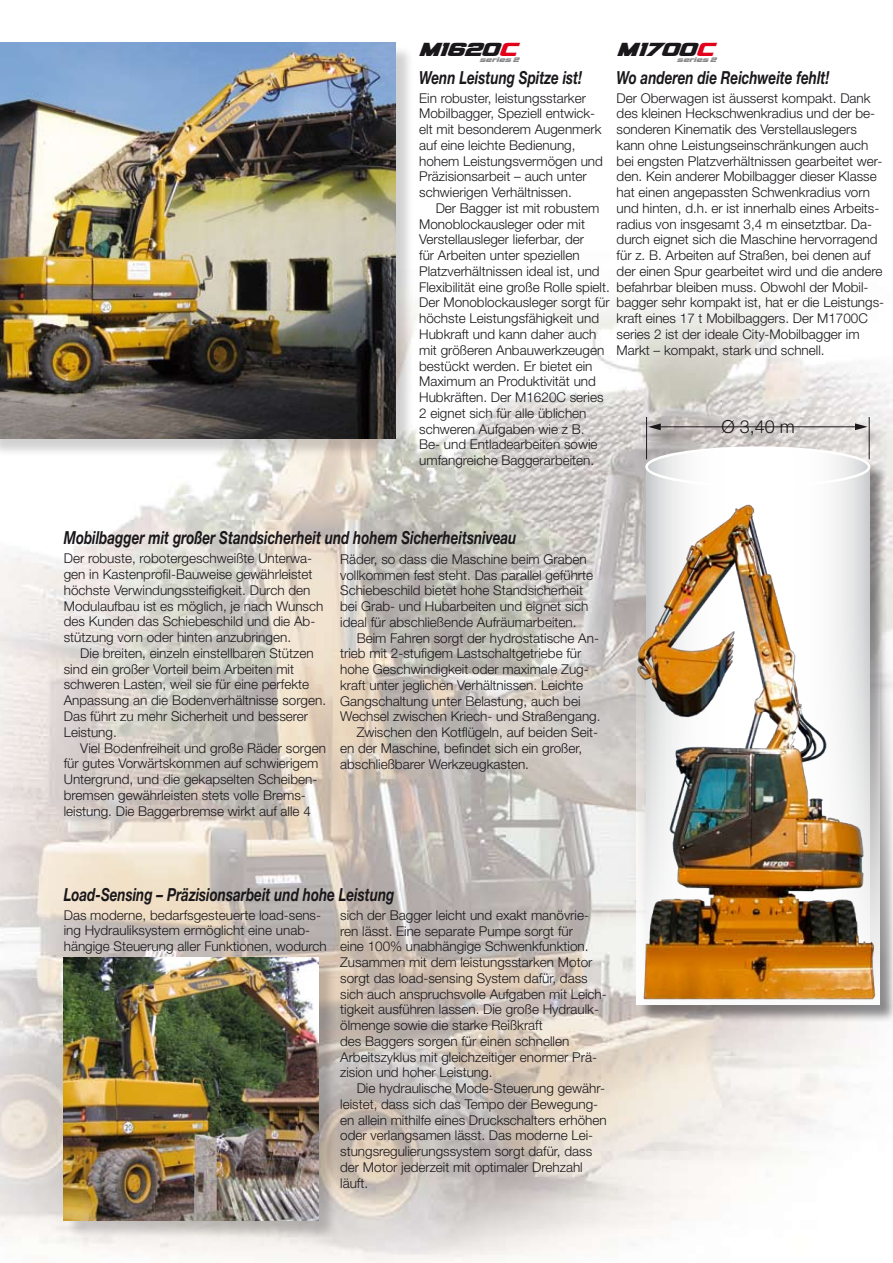
<style>
.page{position:relative;width:893px;height:1263px;background:#fff}
.page>*{position:absolute;margin:0;border:0;box-sizing:border-box;transform-origin:0 0}
.t1{font:italic 26.4px "Vipnagorgialla";color:#1a171b}
.t2{font:italic 26.4px "Vipnagorgialla";color:#e2001a}
.t3{font:italic 700 18px "Helvetica Neue";color:#1a171b;scale:.75 1}
.t4{font:300 18px "Helvetica Neue";color:#1a171b}
.t5{font:300 13.5px/15.8px "Helvetica Neue";color:#1a171b}
.t6{font:italic 9.3px "Vipnagorgialla";color:#87888a}
</style>
<div class="page">
<img style="left:0;top:42px;width:893px;height:1221px">
<div style="left:0;top:45px;width:414px;height:412px;background:#1a171b;opacity:.2"></div>
<img style="left:0;top:43px;width:396px;height:395px">
<div style="left:66px;top:960px;width:271px;height:279px;background:#1a171b;opacity:.2"></div>
<img style="left:64px;top:958px;width:254px;height:262px">
<div style="left:639px;top:420px;width:254px;height:601px;background:#1a171b;opacity:.5"></div>
<svg style="left:647px;top:486px;width:222px;height:17px"></svg>
<svg style="left:647px;top:448px;width:222px;height:38px"></svg>
<div style="left:645px;top:446px;width:225px;height:41px;border:3px solid #fff;border-radius:50%"></div>
<hr style="left:646px;top:418px;width:1px;height:41px;background:#1a171b">
<hr style="left:869px;top:418px;width:1px;height:41px;background:#1a171b">
<hr style="left:658px;top:426px;width:199px;height:1px;background:#1a171b">
<svg style="left:855px;top:423px;width:13px;height:7px"></svg>
<svg style="left:648px;top:423px;width:13px;height:7px"></svg>
<img style="left:636px;top:503px;width:243px;height:501px">
<p class="t1" style="left:418px;top:37px;width:91px">M1620</p>
<p class="t6" style="left:479px;top:55px;width:44px">series2</p>
<p class="t2" style="left:499px;top:37px;width:27px">C</p>
<p class="t1" style="left:617px;top:37px;width:90px">M1700</p>
<p class="t6" style="left:677px;top:56px;width:44px">series2</p>
<p class="t2" style="left:696px;top:37px;width:27px">C</p>
<p class="t3" style="left:419px;top:66px;width:219px">Wenn Leistung Spitze ist!</p>
<p class="t5" style="left:419px;top:90px;width:168px">Ein robuster, leistungsstarker</p>
<p class="t5" style="left:419px;top:105px;width:178px">Mobilbagger, Speziell entwick-</p>
<p class="t5" style="left:419px;top:121px;width:184px">elt mit besonderem Augenmerk</p>
<p class="t5" style="left:419px;top:137px;width:158px">auf eine leichte Bedienung,</p>
<p class="t5" style="left:419px;top:153px;width:185px">hohem Leistungsvermögen und</p>
<p class="t5" style="left:419px;top:168px;width:169px">Präzisionsarbeit – auch unter</p>
<p class="t5" style="left:419px;top:184px;width:154px">schwierigen Verhältnissen.</p>
<p class="t5" style="left:436px;top:200px;width:165px">Der Bagger ist mit robustem</p>
<p class="t5" style="left:419px;top:216px;width:167px">Monoblockausleger oder mit</p>
<p class="t5" style="left:419px;top:231px;width:166px">Verstellausleger lieferbar, der</p>
<p class="t5" style="left:419px;top:247px;width:162px">für Arbeiten unter speziellen</p>
<p class="t5" style="left:419px;top:263px;width:182px">Platzverhältnissen ideal ist, und</p>
<p class="t5" style="left:419px;top:279px;width:192px">Flexibilität eine große Rolle spielt.</p>
<p class="t5" style="left:419px;top:294px;width:192px">Der Monoblockausleger sorgt für</p>
<p class="t5" style="left:419px;top:310px;width:182px">höchste Leistungsfähigkeit und</p>
<p class="t5" style="left:419px;top:326px;width:179px">Hubkraft und kann daher auch</p>
<p class="t5" style="left:419px;top:342px;width:187px">mit größeren Anbauwerkzeugen</p>
<p class="t5" style="left:419px;top:357px;width:175px">bestückt werden. Er bietet ein</p>
<p class="t5" style="left:419px;top:373px;width:178px">Maximum an Produktivität und</p>
<p class="t5" style="left:419px;top:389px;width:186px">Hubkräften. Der M1620C series</p>
<p class="t5" style="left:419px;top:405px;width:169px">2 eignet sich für alle üblichen</p>
<p class="t5" style="left:419px;top:421px;width:167px">schweren Aufgaben wie z B.</p>
<p class="t5" style="left:419px;top:436px;width:180px">Be- und Entladearbeiten sowie</p>
<p class="t5" style="left:419px;top:452px;width:177px">umfangreiche Baggerarbeiten.</p>
<p class="t3" style="left:617px;top:66px;width:285px">Wo anderen die Reichweite fehlt!</p>
<p class="t5" style="left:617px;top:90px;width:269px">Der Oberwagen ist äusserst kompakt. Dank des kleinen Heckschwenkradius und der be&shy;sonderen Kinematik des Verstellauslegers kann ohne Leistungseinschränkungen auch bei engsten Platzverhältnissen gearbeitet wer&shy;den. Kein anderer Mobilbagger dieser Klasse hat einen angepassten Schwenkradius vorn und hinten, d.h. er ist innerhalb eines Arbeits&shy;radius von insgesamt 3,4 m einsetztbar. Da&shy;durch eignet sich die Maschine hervorragend für z. B. Arbeiten auf Straßen, bei denen auf der einen Spur gearbeitet wird und die andere befahrbar bleiben muss. Obwohl der Mobil&shy;bagger sehr kompakt ist, hat er die Leistungs&shy;kraft eines 17 t Mobilbaggers. Der M1700C series 2 ist der ideale City-Mobilbagger im Markt – kompakt, stark und schnell.</p>
<p class="t4" style="left:722px;top:415px;width:75px">Ø 3,40 m</p>
<p class="t3" style="left:64px;top:526px;width:605px">Mobilbagger mit großer Standsicherheit und hohem Sicherheitsniveau</p>
<p class="t5" style="left:64px;top:550px;width:250px">Der robuste, robotergeschweißte Unterwa-</p>
<p class="t5" style="left:64px;top:566px;width:250px">gen in Kastenprofil-Bauweise gewährleistet</p>
<p class="t5" style="left:64px;top:582px;width:248px">höchste Verwindungssteifigkeit. Durch den</p>
<p class="t5" style="left:64px;top:598px;width:261px">Modulaufbau ist es möglich, je nach Wunsch</p>
<p class="t5" style="left:64px;top:613px;width:253px">des Kunden das Schiebeschild und die Ab-</p>
<p class="t5" style="left:64px;top:629px;width:229px">stützung vorn oder hinten anzubringen.</p>
<p class="t5" style="left:80px;top:645px;width:235px">Die breiten, einzeln einstellbaren Stützen</p>
<p class="t5" style="left:64px;top:661px;width:232px">sind ein großer Vorteil beim Arbeiten mit</p>
<p class="t5" style="left:64px;top:676px;width:247px">schweren Lasten, weil sie für eine perfekte</p>
<p class="t5" style="left:64px;top:692px;width:264px">Anpassung an die Bodenverhältnisse sorgen.</p>
<p class="t5" style="left:64px;top:708px;width:246px">Das führt zu mehr Sicherheit und besserer</p>
<p class="t5" style="left:64px;top:724px;width:55px">Leistung.</p>
<p class="t5" style="left:80px;top:739px;width:247px">Viel Bodenfreiheit und große Räder sorgen</p>
<p class="t5" style="left:64px;top:755px;width:256px">für gutes Vorwärtskommen auf schwierigem</p>
<p class="t5" style="left:64px;top:771px;width:255px">Untergrund, und die gekapselten Scheiben-</p>
<p class="t5" style="left:64px;top:787px;width:244px">bremsen gewährleisten stets volle Brems-</p>
<p class="t5" style="left:64px;top:802px;width:249px">leistung. Die Baggerbremse wirkt auf alle 4</p>
<p class="t5" style="left:340px;top:551px;width:248px">Räder, so dass die Maschine beim Graben</p>
<p class="t5" style="left:340px;top:567px;width:255px">vollkommen fest steht. Das parallel geführte</p>
<p class="t5" style="left:340px;top:582px;width:244px">Schiebeschild bietet hohe Standsicherheit</p>
<p class="t5" style="left:340px;top:598px;width:250px">bei Grab- und Hubarbeiten und eignet sich</p>
<p class="t5" style="left:340px;top:614px;width:238px">ideal für abschließende Aufräumarbeiten.</p>
<p class="t5" style="left:357px;top:630px;width:244px">Beim Fahren sorgt der hydrostatische An-</p>
<p class="t5" style="left:340px;top:645px;width:243px">trieb mit 2-stufigem Lastschaltgetriebe für</p>
<p class="t5" style="left:340px;top:661px;width:250px">hohe Geschwindigkeit oder maximale Zug-</p>
<p class="t5" style="left:340px;top:677px;width:244px">kraft unter jeglichen Verhältnissen. Leichte</p>
<p class="t5" style="left:340px;top:693px;width:242px">Gangschaltung unter Belastung, auch bei</p>
<p class="t5" style="left:340px;top:708px;width:262px">Wechsel zwischen Kriech- und Straßengang.</p>
<p class="t5" style="left:357px;top:724px;width:243px">Zwischen den Kotflügeln, auf beiden Seit-</p>
<p class="t5" style="left:340px;top:740px;width:244px">en der Maschine, befindet sich ein großer,</p>
<p class="t5" style="left:340px;top:756px;width:190px">abschließbarer Werkzeugkasten.</p>
<p class="t3" style="left:64px;top:883px;width:442px">Load-Sensing – Präzisionsarbeit und hohe Leistung</p>
<p class="t5" style="left:340px;top:907px;width:250px">sich der Bagger leicht und exakt manövrie-</p>
<p class="t5" style="left:340px;top:923px;width:234px">ren lässt. Eine separate Pumpe sorgt für</p>
<p class="t5" style="left:340px;top:938px;width:250px">eine 100% unabhängige Schwenkfunktion.</p>
<p class="t5" style="left:340px;top:954px;width:254px">Zusammen mit dem leistungsstarken Motor</p>
<p class="t5" style="left:340px;top:970px;width:249px">sorgt das load-sensing System dafür, dass</p>
<p class="t5" style="left:340px;top:986px;width:268px">sich auch anspruchsvolle Aufgaben mit Leich-</p>
<p class="t5" style="left:340px;top:1001px;width:260px">tigkeit ausführen lassen. Die große Hydraulk-</p>
<p class="t5" style="left:340px;top:1017px;width:204px">ölmenge sowie die starke Reißkraft</p>
<p class="t5" style="left:340px;top:1033px;width:231px">des Baggers sorgen für einen schnellen</p>
<p class="t5" style="left:340px;top:1049px;width:258px">Arbeitszyklus mit gleichzeitiger enormer Prä-</p>
<p class="t5" style="left:340px;top:1064px;width:154px">zision und hoher Leistung.</p>
<p class="t5" style="left:357px;top:1080px;width:250px">Die hydraulische Mode-Steuerung gewähr-</p>
<p class="t5" style="left:340px;top:1096px;width:260px">leistet, dass sich das Tempo der Bewegung-</p>
<p class="t5" style="left:340px;top:1112px;width:268px">en allein mithilfe eines Druckschalters erhöhen</p>
<p class="t5" style="left:340px;top:1127px;width:255px">oder verlangsamen lässt. Das moderne Lei-</p>
<p class="t5" style="left:340px;top:1143px;width:254px">stungsregulierungssystem sorgt dafür, dass</p>
<p class="t5" style="left:340px;top:1159px;width:244px">der Motor jederzeit mit optimaler Drehzahl</p>
<p class="t5" style="left:340px;top:1175px;width:29px">läuft.</p>
<p class="t5" style="left:64px;top:907px;width:264px">Das moderne, bedarfsgesteuerte load-sens&shy;ing Hydrauliksystem ermöglicht eine unab&shy;hängige Steuerung aller Funktionen, wodurch</p>
</div>
